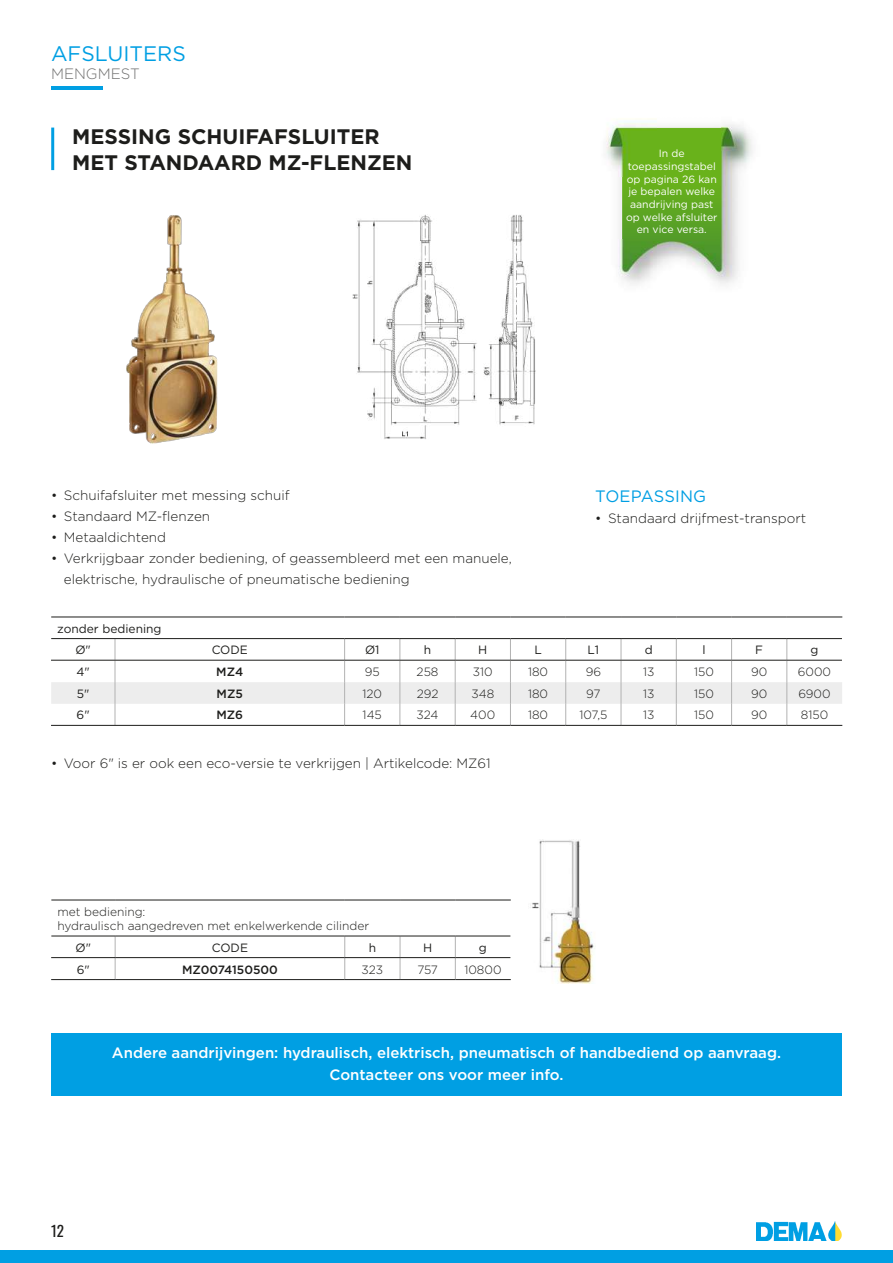
<style>
.page{position:relative;width:893px;height:1263px;background:#fff}
.page>*{position:absolute;margin:0;border:0;box-sizing:border-box;transform-origin:0 0}
.t1{font:700 21px/25.2px "Gotham";color:#1d1d1b}
.t2{font:21px "Gotham";color:#009fe3}
.t3{font:16.5px "Gotham";letter-spacing:.01em;color:#009fe3}
.t4{font:500 15px/22.2px "Gotham";color:#fff;text-align:center}
.t5{font:300 15px "Gotham";color:#70706f}
.t6{font:15px "Oswald";color:#1d1d1b}
.t7{font:300 13.5px/21px "Gotham";color:#1d1d1b}
.t8{font:300 12px/14.4px "Gotham";color:#1d1d1b}
.t9{font:12px/21.6px "Gotham";color:#1d1d1b}
.t10{font:500 12px "Gotham";color:#1d1d1b}
.t11{font:10.5px/12.6px "Gotham";color:#fff;text-align:center}
</style>
<div class="page">
<hr style="left:51px;top:87px;width:51px;height:3px;background:#009fe3">
<img style="left:757px;top:1221px;width:85px;height:19px">
<div style="left:0;top:1250px;width:893px;height:13px;background:#009fe3"></div>
<img style="left:606px;top:121px;width:147px;height:163px">
<img style="left:126px;top:215px;width:92px;height:229px">
<img style="left:352px;top:214px;width:184px;height:225px">
<svg style="left:51px;top:639px;width:791px;height:86px"></svg>
<hr style="left:51px;top:617px;width:64px;height:1px;background:#1d1d1b">
<hr style="left:115px;top:617px;width:230px;height:1px;background:#1d1d1b">
<hr style="left:345px;top:617px;width:55px;height:1px;background:#1d1d1b">
<hr style="left:400px;top:617px;width:55px;height:1px;background:#1d1d1b">
<hr style="left:455px;top:617px;width:55px;height:1px;background:#1d1d1b">
<hr style="left:510px;top:617px;width:56px;height:1px;background:#1d1d1b">
<hr style="left:566px;top:617px;width:55px;height:1px;background:#1d1d1b">
<hr style="left:621px;top:617px;width:55px;height:1px;background:#1d1d1b">
<hr style="left:676px;top:617px;width:56px;height:1px;background:#1d1d1b">
<hr style="left:732px;top:617px;width:55px;height:1px;background:#1d1d1b">
<hr style="left:787px;top:617px;width:55px;height:1px;background:#1d1d1b">
<hr style="left:51px;top:638px;width:64px;height:1px;background:#1d1d1b">
<hr style="left:115px;top:638px;width:230px;height:1px;background:#1d1d1b">
<hr style="left:345px;top:638px;width:55px;height:1px;background:#1d1d1b">
<hr style="left:400px;top:638px;width:55px;height:1px;background:#1d1d1b">
<hr style="left:455px;top:638px;width:55px;height:1px;background:#1d1d1b">
<hr style="left:510px;top:638px;width:56px;height:1px;background:#1d1d1b">
<hr style="left:566px;top:638px;width:55px;height:1px;background:#1d1d1b">
<hr style="left:621px;top:638px;width:55px;height:1px;background:#1d1d1b">
<hr style="left:676px;top:638px;width:56px;height:1px;background:#1d1d1b">
<hr style="left:732px;top:638px;width:55px;height:1px;background:#1d1d1b">
<hr style="left:787px;top:638px;width:55px;height:1px;background:#1d1d1b">
<hr style="left:51px;top:660px;width:64px;height:1px;background:#1d1d1b">
<hr style="left:115px;top:660px;width:230px;height:1px;background:#1d1d1b">
<hr style="left:345px;top:660px;width:55px;height:1px;background:#1d1d1b">
<hr style="left:400px;top:660px;width:55px;height:1px;background:#1d1d1b">
<hr style="left:455px;top:660px;width:55px;height:1px;background:#1d1d1b">
<hr style="left:510px;top:660px;width:56px;height:1px;background:#1d1d1b">
<hr style="left:566px;top:660px;width:55px;height:1px;background:#1d1d1b">
<hr style="left:621px;top:660px;width:55px;height:1px;background:#1d1d1b">
<hr style="left:676px;top:660px;width:56px;height:1px;background:#1d1d1b">
<hr style="left:732px;top:660px;width:55px;height:1px;background:#1d1d1b">
<hr style="left:787px;top:660px;width:55px;height:1px;background:#1d1d1b">
<hr style="left:51px;top:725px;width:64px;height:1px;background:#1d1d1b">
<hr style="left:115px;top:725px;width:230px;height:1px;background:#1d1d1b">
<hr style="left:345px;top:725px;width:55px;height:1px;background:#1d1d1b">
<hr style="left:400px;top:725px;width:55px;height:1px;background:#1d1d1b">
<hr style="left:455px;top:725px;width:55px;height:1px;background:#1d1d1b">
<hr style="left:510px;top:725px;width:56px;height:1px;background:#1d1d1b">
<hr style="left:566px;top:725px;width:55px;height:1px;background:#1d1d1b">
<hr style="left:621px;top:725px;width:55px;height:1px;background:#1d1d1b">
<hr style="left:676px;top:725px;width:56px;height:1px;background:#1d1d1b">
<hr style="left:732px;top:725px;width:55px;height:1px;background:#1d1d1b">
<hr style="left:787px;top:725px;width:55px;height:1px;background:#1d1d1b">
<svg style="left:115px;top:937px;width:1px;height:42px"></svg>
<svg style="left:344px;top:937px;width:1px;height:42px"></svg>
<svg style="left:400px;top:937px;width:1px;height:42px"></svg>
<svg style="left:455px;top:937px;width:1px;height:42px"></svg>
<hr style="left:51px;top:900px;width:64px;height:1px;background:#1d1d1b">
<hr style="left:115px;top:900px;width:230px;height:1px;background:#1d1d1b">
<hr style="left:345px;top:900px;width:55px;height:1px;background:#1d1d1b">
<hr style="left:400px;top:900px;width:55px;height:1px;background:#1d1d1b">
<hr style="left:455px;top:900px;width:56px;height:1px;background:#1d1d1b">
<hr style="left:51px;top:936px;width:64px;height:1px;background:#1d1d1b">
<hr style="left:115px;top:936px;width:230px;height:1px;background:#1d1d1b">
<hr style="left:345px;top:936px;width:55px;height:1px;background:#1d1d1b">
<hr style="left:400px;top:936px;width:55px;height:1px;background:#1d1d1b">
<hr style="left:455px;top:936px;width:55px;height:1px;background:#1d1d1b">
<hr style="left:51px;top:957px;width:64px;height:1px;background:#1d1d1b">
<hr style="left:115px;top:957px;width:230px;height:1px;background:#1d1d1b">
<hr style="left:345px;top:957px;width:55px;height:1px;background:#1d1d1b">
<hr style="left:400px;top:957px;width:55px;height:1px;background:#1d1d1b">
<hr style="left:455px;top:957px;width:55px;height:1px;background:#1d1d1b">
<hr style="left:51px;top:979px;width:64px;height:1px;background:#1d1d1b">
<hr style="left:115px;top:979px;width:230px;height:1px;background:#1d1d1b">
<hr style="left:345px;top:979px;width:55px;height:1px;background:#1d1d1b">
<hr style="left:400px;top:979px;width:55px;height:1px;background:#1d1d1b">
<hr style="left:455px;top:979px;width:56px;height:1px;background:#1d1d1b">
<img style="left:532px;top:840px;width:63px;height:143px">
<hr style="left:51px;top:128px;width:3px;height:42px;background:#009fe3">
<div style="left:51px;top:1033px;width:791px;height:41px;background:#009fe3"></div>
<div style="left:51px;top:1055px;width:791px;height:41px;background:#009fe3"></div>
<h1 class="t2" style="left:51px;top:40px;width:136px">AFSLUITERS</h1>
<p class="t5" style="left:51px;top:64px;width:90px">MENGMEST</p>
<h1 class="t1" style="left:72px;top:124px;width:342px">MESSING SCHUIFAFSLUITER<br>MET STANDAARD MZ-FLENZEN</h1>
<p class="t11" style="left:626px;top:147px;width:93px">In de toepassingstabel op pagina 26 kan je bepalen welke aandrijving past op welke afsluiter en vice versa.</p>
<p class="t7" style="left:51px;top:484px;width:240px">• Schuifafsluiter met messing schuif</p>
<p class="t7" style="left:51px;top:505px;width:161px">• Standaard MZ-flenzen</p>
<p class="t7" style="left:51px;top:526px;width:117px">• Metaaldichtend</p>
<p class="t7" style="left:64px;top:547px;width:449px;text-indent:-13px">• Verkrijgbaar zonder bediening, of geassembleerd met een manuele, elektrische, hydraulische of pneumatische bediening</p>
<p class="t3" style="left:595px;top:486px;width:112px">TOEPASSING</p>
<p class="t7" style="left:595px;top:508px;width:212px">• Standaard drijfmest-transport</p>
<p class="t9" style="left:75px;top:617px;width:88px;text-indent:-18px">zonder bediening<br>Ø"</p>
<p class="t9" style="left:212px;top:639px;width:38px">CODE</p>
<p class="t9" style="left:365px;top:639px;width:16px">Ø1</p>
<p class="t9" style="left:424px;top:639px;width:9px">h</p>
<p class="t9" style="left:478px;top:639px;width:11px">H</p>
<p class="t9" style="left:534px;top:639px;width:9px">L</p>
<p class="t9" style="left:587px;top:639px;width:13px">L1</p>
<p class="t9" style="left:645px;top:639px;width:9px">d</p>
<p class="t9" style="left:702px;top:639px;width:5px">l</p>
<p class="t9" style="left:755px;top:639px;width:9px">F</p>
<p class="t9" style="left:810px;top:639px;width:9px">g</p>
<p class="t9" style="left:76px;top:661px;width:15px">4"</p>
<p class="t10" style="left:216px;top:664px;width:29px">MZ4</p>
<p class="t8" style="left:365px;top:664px;width:16px">95</p>
<p class="t8" style="left:417px;top:664px;width:23px">258</p>
<p class="t8" style="left:473px;top:664px;width:21px">310</p>
<p class="t8" style="left:528px;top:664px;width:22px">180</p>
<p class="t8" style="left:586px;top:664px;width:17px">96</p>
<p class="t8" style="left:643px;top:664px;width:13px">13</p>
<p class="t8" style="left:694px;top:664px;width:21px">150</p>
<p class="t8" style="left:751px;top:664px;width:18px">90</p>
<p class="t8" style="left:798px;top:664px;width:35px">6000</p>
<p class="t9" style="left:77px;top:682px;width:14px">5"</p>
<p class="t10" style="left:217px;top:686px;width:28px">MZ5</p>
<p class="t8" style="left:362px;top:686px;width:21px">120</p>
<p class="t8" style="left:417px;top:686px;width:23px">292</p>
<p class="t8" style="left:471px;top:686px;width:24px">348</p>
<p class="t8" style="left:528px;top:686px;width:22px">180</p>
<p class="t8" style="left:586px;top:686px;width:16px">97</p>
<p class="t8" style="left:643px;top:686px;width:13px">13</p>
<p class="t8" style="left:694px;top:686px;width:21px">150</p>
<p class="t8" style="left:751px;top:686px;width:18px">90</p>
<p class="t8" style="left:798px;top:686px;width:34px">6900</p>
<p class="t9" style="left:77px;top:704px;width:15px">6"</p>
<p class="t10" style="left:216px;top:707px;width:28px">MZ6</p>
<p class="t8" style="left:363px;top:708px;width:21px">145</p>
<p class="t8" style="left:417px;top:708px;width:24px">324</p>
<p class="t8" style="left:470px;top:708px;width:27px">400</p>
<p class="t8" style="left:528px;top:708px;width:22px">180</p>
<p class="t8" style="left:579px;top:708px;width:30px">107,5</p>
<p class="t8" style="left:643px;top:708px;width:13px">13</p>
<p class="t8" style="left:694px;top:708px;width:21px">150</p>
<p class="t8" style="left:751px;top:708px;width:18px">90</p>
<p class="t8" style="left:801px;top:708px;width:29px">8150</p>
<p class="t7" style="left:51px;top:752px;width:441px">• Voor 6" is er ook een eco-versie te verkrijgen | Artikelcode: MZ61</p>
<p class="t8" style="left:57px;top:904px;width:313px">met bediening:<br>hydraulisch aangedreven met enkelwerkende cilinder</p>
<p class="t9" style="left:76px;top:936px;width:17px">Ø"</p>
<p class="t9" style="left:212px;top:936px;width:38px">CODE</p>
<p class="t9" style="left:369px;top:936px;width:9px">h</p>
<p class="t9" style="left:423px;top:936px;width:11px">H</p>
<p class="t9" style="left:479px;top:936px;width:9px">g</p>
<p class="t9" style="left:77px;top:958px;width:15px">6"</p>
<p class="t10" style="left:182px;top:961px;width:97px">MZ0074150500</p>
<p class="t8" style="left:362px;top:962px;width:23px">323</p>
<p class="t8" style="left:417px;top:962px;width:22px">757</p>
<p class="t8" style="left:464px;top:962px;width:39px">10800</p>
<p class="t4" style="left:112px;top:1041px;width:671px">Andere aandrijvingen: hydraulisch, elektrisch, pneumatisch of handbediend op aanvraag.<br>Contacteer ons voor meer info.</p>
<p class="t6" style="left:51px;top:1218px;width:15px">12</p>
</div>
